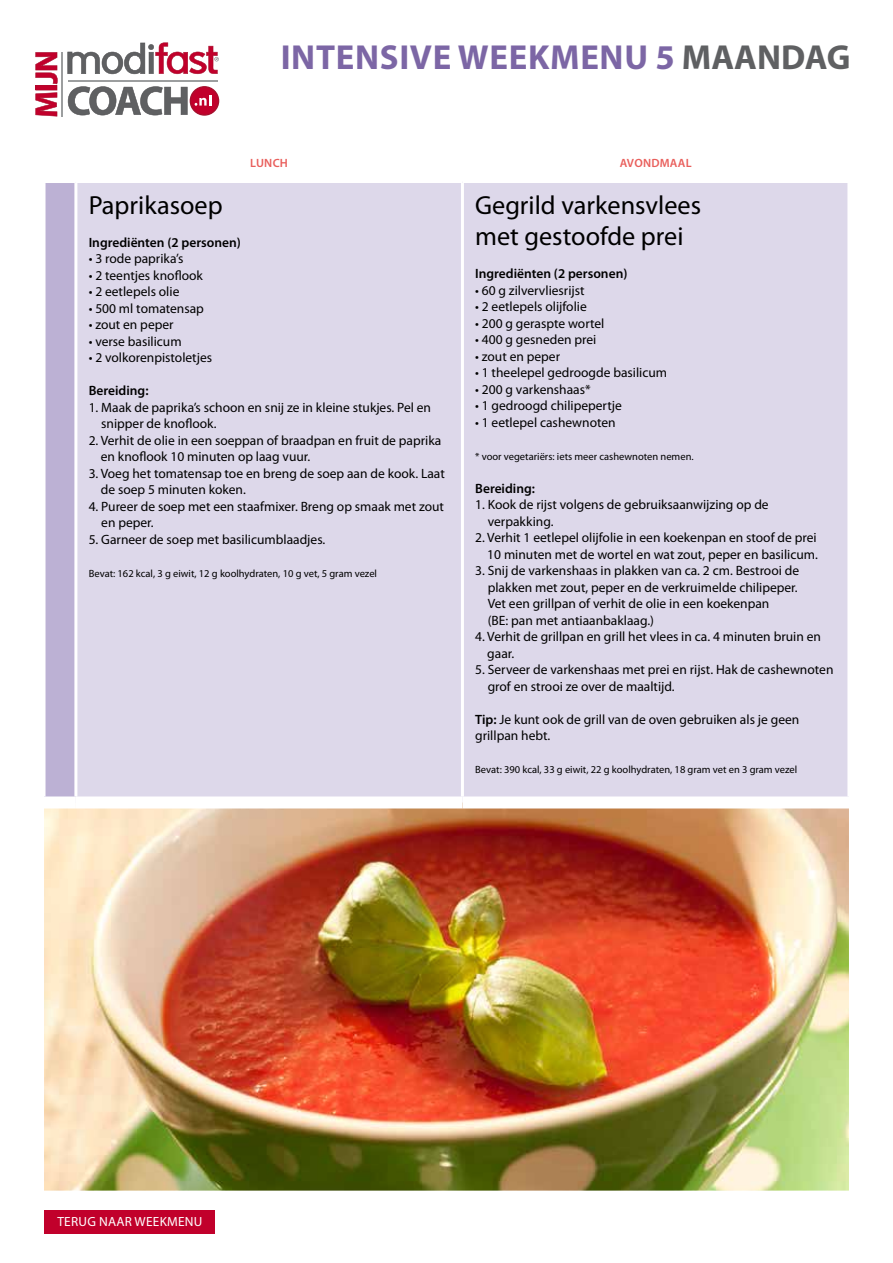
<style>
.page{position:relative;width:893px;height:1263px;background:#fff}
.page>*{position:absolute;margin:0;border:0;box-sizing:border-box;transform-origin:0 0}
.t1{font:700 34.8px "Myriad Pro";letter-spacing:.02em;color:#7c66a5}
.t2{font:26.25px/31.5px "Myriad Pro";color:#000}
.t3{font:13.5px/16.5px "Myriad Pro";color:#000}
.t4{font:600 13.5px "Myriad Pro";color:#000}
.t5{font:13.35px "Myriad Pro";letter-spacing:.02em;color:#fff}
.t6{font:600 12px "Myriad Pro";letter-spacing:.02em;color:#e95f5c}
.t7{font:10.5px "Myriad Pro";color:#000}
.s1{color:#5f6062}
.s2{font-weight:600}
</style>
<div class="page">
<img style="left:45px;top:808px;width:803px;height:381px">
<div style="left:44px;top:181px;width:32px;height:621px;background:#bcb1d4"></div>
<div style="left:77px;top:183px;width:770px;height:613px;background:#ddd8ea"></div>
<hr style="left:43px;top:180px;width:33px;height:3px;background:#fff">
<hr style="left:43px;top:183px;width:3px;height:613px;background:#fff">
<hr style="left:74px;top:183px;width:3px;height:613px;background:#fff">
<hr style="left:461px;top:183px;width:3px;height:613px;background:#fff">
<div style="left:43px;top:796px;width:33px;height:12px;background:#fff"></div>
<div style="left:45px;top:1210px;width:170px;height:24px;background:#c1002b"></div>
<svg style="left:35px;top:52px;width:23px;height:64px"></svg>
<svg style="left:67px;top:43px;width:152px;height:31px"></svg>
<svg style="left:68px;top:86px;width:151px;height:30px"></svg>
<hr style="left:68px;top:80px;width:150px;height:2px;background:#9c9e9f">
<hr style="left:62px;top:52px;width:1px;height:64px;background:#9c9e9f">
<h1 class="t1" style="left:281px;top:37px;width:571px">INTENSIVE WEEKMENU 5 <span class="s1">MAANDAG</span></h1>
<p class="t6" style="left:250px;top:156px;width:39px">lUNCH</p>
<p class="t6" style="left:620px;top:156px;width:73px">AVONDMAAL</p>
<h2 class="t2" style="left:89px;top:190px;width:136px">Paprikasoep</h2>
<p class="t4" style="left:89px;top:235px;width:154px">Ingrediënten (2 personen)</p>
<p class="t3" style="left:89px;top:251px;width:96px">• 3 rode paprika’s</p>
<p class="t3" style="left:89px;top:267px;width:116px">• 2 teentjes knoflook</p>
<p class="t3" style="left:89px;top:284px;width:92px">• 2 eetlepels olie</p>
<p class="t3" style="left:89px;top:300px;width:117px">• 500 ml tomatensap</p>
<p class="t3" style="left:89px;top:317px;width:86px">• zout en peper</p>
<p class="t3" style="left:89px;top:333px;width:94px">• verse basilicum</p>
<p class="t3" style="left:89px;top:350px;width:125px">• 2 volkorenpistoletjes</p>
<p class="t4" style="left:89px;top:383px;width:61px">Bereiding:</p>
<p class="t3" style="left:101px;top:399px;width:331px;text-indent:-13px">1. Maak de paprika’s schoon en snij ze in kleine stukjes. Pel en snipper de knoflook.</p>
<p class="t3" style="left:101px;top:432px;width:342px;text-indent:-12px">2. Verhit de olie in een soeppan of braadpan en fruit de paprika en knoflook 10 minuten op laag vuur.</p>
<p class="t3" style="left:101px;top:465px;width:346px;text-indent:-12px">3. Voeg het tomatensap toe en breng de soep aan de kook. Laat de soep 5 minuten koken.</p>
<p class="t3" style="left:101px;top:498px;width:344px;text-indent:-13px">4. Pureer de soep met een staafmixer. Breng op smaak met zout en peper.</p>
<p class="t3" style="left:89px;top:531px;width:238px">5. Garneer de soep met basilicumblaadjes.</p>
<p class="t7" style="left:89px;top:567px;width:290px">Bevat: 162 kcal, 3 g eiwit, 12 g koolhydraten, 10 g vet, 5 gram vezel</p>
<h2 class="t2" style="left:475px;top:190px;width:227px">Gegrild varkensvlees met gestoofde prei</h2>
<p class="t4" style="left:475px;top:266px;width:154px">Ingrediënten (2 personen)</p>
<p class="t3" style="left:475px;top:282px;width:111px">• 60 g zilvervliesrijst</p>
<p class="t3" style="left:475px;top:299px;width:113px">• 2 eetlepels olijfolie</p>
<p class="t3" style="left:475px;top:315px;width:131px">• 200 g geraspte wortel</p>
<p class="t3" style="left:475px;top:332px;width:123px">• 400 g gesneden prei</p>
<p class="t3" style="left:475px;top:348px;width:86px">• zout en peper</p>
<p class="t3" style="left:475px;top:365px;width:193px">• 1 theelepel gedroogde basilicum</p>
<p class="t3" style="left:475px;top:381px;width:117px">• 200 g varkenshaas*</p>
<p class="t3" style="left:475px;top:398px;width:148px">• 1 gedroogd chilipepertje</p>
<p class="t3" style="left:475px;top:414px;width:142px">• 1 eetlepel cashewnoten</p>
<p class="t7" style="left:475px;top:450px;width:220px">* voor vegetariërs: iets meer cashewnoten nemen.</p>
<p class="t4" style="left:475px;top:481px;width:61px">Bereiding:</p>
<p class="t3" style="left:488px;top:497px;width:282px;text-indent:-13px">1. Kook de rijst volgens de gebruiksaanwijzing op de verpakking.</p>
<p class="t3" style="left:475px;top:530px;width:344px;text-align:right">2. Verhit 1 eetlepel olijfolie in een koekenpan en stoof de prei<br>10 minuten met de wortel en wat zout, peper en basilicum.</p>
<p class="t3" style="left:488px;top:563px;width:313px;text-indent:-13px">3. Snij de varkenshaas in plakken van ca. 2 cm. Bestrooi de plakken met zout, peper en de verkruimelde chilipeper.<br>Vet een grillpan of verhit de olie in een koekenpan<br>(BE: pan met antiaanbaklaag.)</p>
<p class="t3" style="left:487px;top:629px;width:335px;text-indent:-12px">4. Verhit de grillpan en grill het vlees in ca. 4 minuten bruin en gaar.</p>
<p class="t3" style="left:488px;top:662px;width:347px;text-indent:-13px">5. Serveer de varkenshaas met prei en rijst. Hak de cashewnoten grof en strooi ze over de maaltijd.</p>
<p class="t3" style="left:475px;top:711px;width:326px"><span class="s2">Tip:</span> Je kunt ook de grill van de oven gebruiken als je geen grillpan hebt.</p>
<p class="t7" style="left:475px;top:764px;width:324px">Bevat: 390 kcal, 33 g eiwit, 22 g koolhydraten, 18 gram vet en 3 gram vezel</p>
<p class="t5" style="left:57px;top:1215px;width:98px">Terug naar Weekmen</p>
<p class="t5" style="left:194px;top:1215px;width:10px">u</p>
</div>
